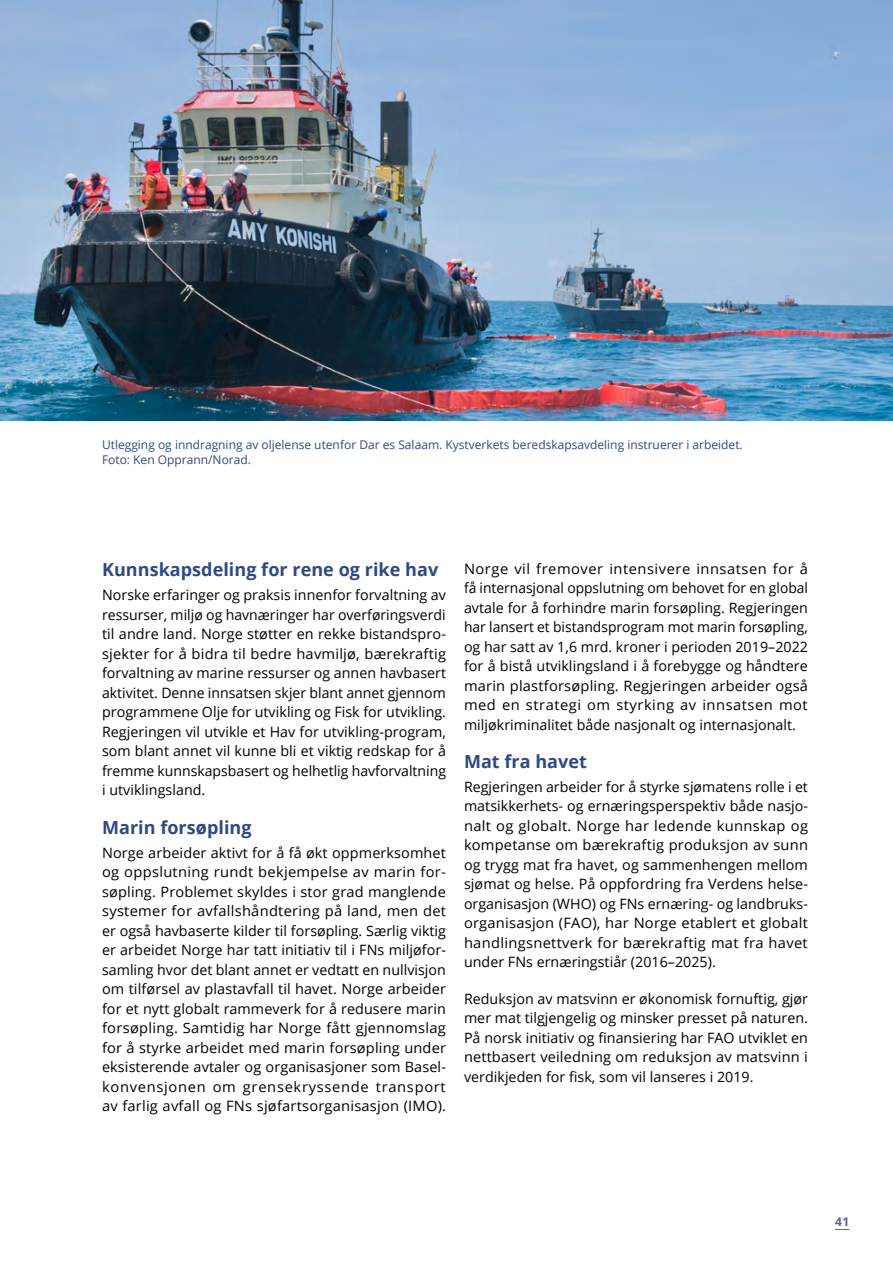
<style>
.page{position:relative;width:893px;height:1263px;background:#fff}
.page>*{position:absolute;margin:0;border:0;box-sizing:border-box;transform-origin:0 0}
.Mellom{font:700 18px "Open Sans";letter-spacing:.005em;color:#2d4985}
.Brød{font:14.25px/19.5px "Open Sans";letter-spacing:.005em;color:#000;text-align:justify}
.t1{font:12px/14.4px "Open Sans";color:#2d4985}
.t2{font:700 12px "Open Sans";color:#55659a}
</style>
<div class="page">
<svg style="left:835px;top:1229px;width:14px;height:1px"></svg>
<img style="left:0;top:0;width:893px;height:421px">
<p class="t1" style="left:102px;top:437px;width:642px">Utlegging og inndragning av oljelense utenfor Dar es Salaam. Kystverkets beredskapsavdeling instruerer i arbeidet.<br>Foto: Ken Opprann/Norad.</p>
<h3 class="Mellom" style="left:102px;top:557px;width:338px">Kunnskapsdeling for rene og rike hav</h3>
<p class="Brød" style="left:102px;top:585px;width:346px">Norske erfaringer og praksis innenfor forvaltning av ressurser, miljø og havnæringer har overføringsverdi til andre land. Norge støtter en rekke bistandspro&shy;sjekter for å bidra til bedre havmiljø, bærekraftig forvaltning av marine ressurser og annen havbasert aktivitet. Denne innsatsen skjer blant annet gjennom programmene Olje for utvikling og Fisk for utvikling.<br>Regjeringen vil utvikle et Hav for utvikling-program, som blant annet vil kunne bli et viktig redskap for å fremme kunnskapsbasert og helhetlig havforvaltning i utviklingsland.</p>
<h3 class="Mellom" style="left:102px;top:814px;width:151px">Marin forsøpling</h3>
<p class="Brød" style="left:102px;top:842px;width:346px">Norge arbeider aktivt for å få økt oppmerksomhet og oppslutning rundt bekjempelse av marin for&shy;søpling. Problemet skyldes i stor grad manglende systemer for avfallshåndtering på land, men det er også havbaserte kilder til forsøpling. Særlig viktig er arbeidet Norge har tatt initiativ til i FNs miljøfor&shy;samling hvor det blant annet er vedtatt en nullvisjon om tilførsel av plastavfall til havet. Norge arbeider for et nytt globalt rammeverk for å redusere marin forsøpling. Samtidig har Norge fått gjennomslag for å styrke arbeidet med marin forsøpling under eksisterende avtaler og organisasjoner som Basel&shy;konvensjonen om grensekryssende transport av farlig avfall og FNs sjøfartsorganisasjon (IMO).</p>
<p class="Brød" style="left:464px;top:558px;width:346px">Norge vil fremover intensivere innsatsen for å få internasjonal oppslutning om behovet for en global avtale for å forhindre marin forsøpling. Regjeringen har lansert et bistandsprogram mot marin forsøpling, og har satt av 1,6 mrd. kroner i perioden 2019–2022 for å bistå utviklingsland i å forebygge og håndtere marin plastforsøpling. Regjeringen arbeider også med en strategi om styrking av innsatsen mot miljøkriminalitet både nasjonalt og internasjonalt.</p>
<h3 class="Mellom" style="left:464px;top:749px;width:125px">Mat fra havet</h3>
<p class="Brød" style="left:464px;top:777px;width:346px">Regjeringen arbeider for å styrke sjømatens rolle i et matsikkerhets- og ernæringsperspektiv både nasjo&shy;nalt og globalt. Norge har ledende kunnskap og kompetanse om bærekraftig produksjon av sunn og trygg mat fra havet, og sammenhengen mellom sjømat og helse. På oppfordring fra Verdens helse&shy;organisasjon (WHO) og FNs ernæring- og landbruks&shy;organisasjon (FAO), har Norge etablert et globalt handlingsnettverk for bærekraftig mat fra havet under FNs ernæringstiår (2016–2025).</p>
<p class="Brød" style="left:464px;top:989px;width:346px">Reduksjon av matsvinn er økonomisk fornuftig, gjør mer mat tilgjengelig og minsker presset på naturen.<br>På norsk initiativ og finansiering har FAO utviklet en nettbasert veiledning om reduksjon av matsvinn i verdikjeden for fisk, som vil lanseres i 2019.</p>
<p class="t2" style="left:835px;top:1213px;width:16px">41</p>
</div>
